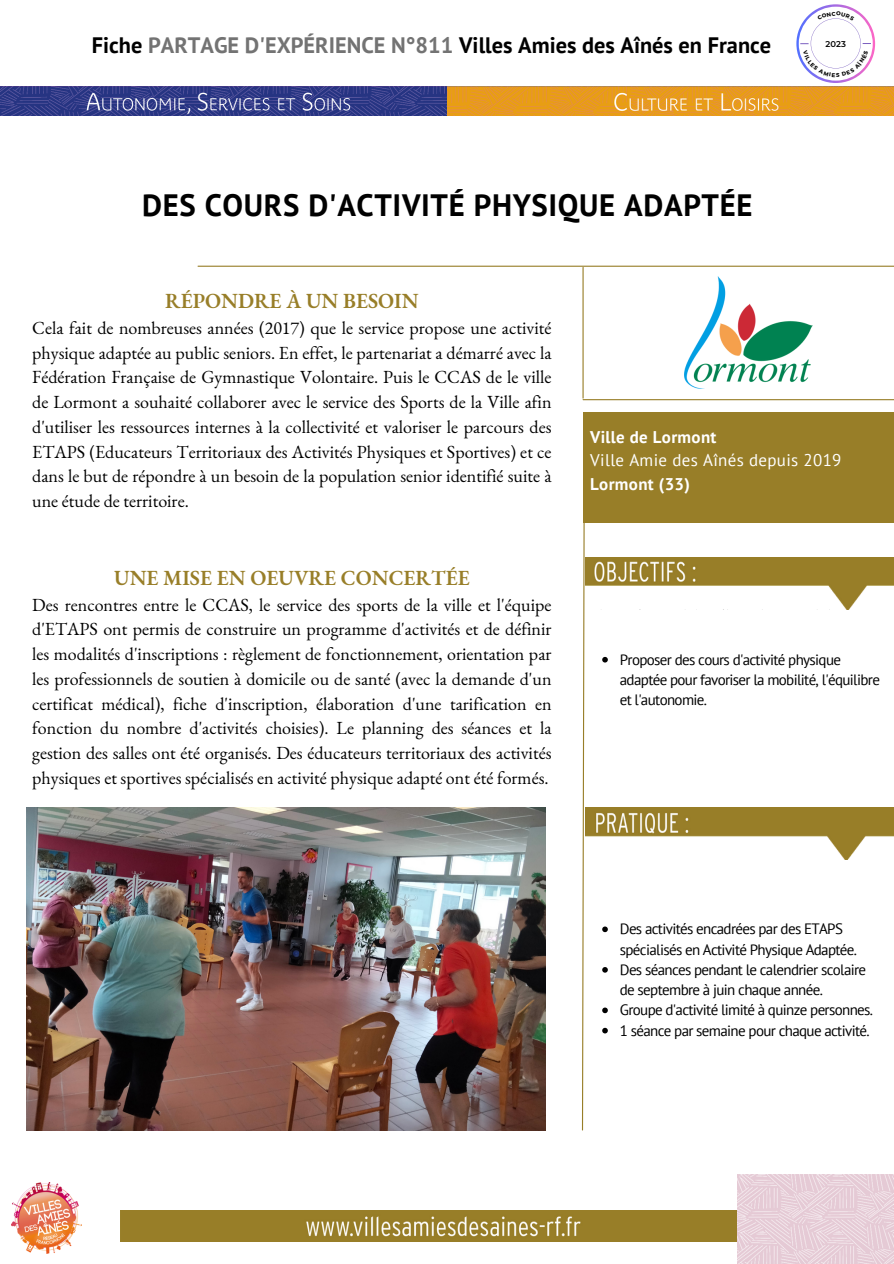
<style>
.page{position:relative;width:894px;height:1264px;background:#fff}
.page>*{position:absolute;margin:0;border:0;box-sizing:border-box;transform-origin:0 0}
.t1{font:700 30.75px "PT Sans";letter-spacing:.02em;color:#000}
.t2{font:700 22.35px "PT Sans";color:#000}
.t3{font:600 21px "EB Garamond";color:#987e28}
.t4{font:18px/24.8px "EB Garamond";color:#000;text-align:justify}
.t5{font:16.95px/23.4px "PT Sans";letter-spacing:.02em;color:#fff}
.t6{font:15px/20.2px "PT Sans";letter-spacing:-.045em;color:#000}
.t7{font:600 8.4px "Montserrat";color:#000}
.s1{color:#737373}
.s2{font-weight:700}
</style>
<div class="page">
<svg style="left:581px;top:523px;width:4px;height:608px"></svg>
<img style="left:120px;top:1210px;width:617px;height:31px">
<img style="left:737px;top:1174px;width:156px;height:89px">
<img style="left:585px;top:807px;width:308px;height:52px">
<img style="left:585px;top:557px;width:308px;height:52px">
<div style="left:583px;top:412px;width:310px;height:111px;background:#987e28"></div>
<hr style="left:198px;top:266px;width:695px;height:1px;background:#987e28">
<hr style="left:582px;top:267px;width:1px;height:131px;background:#987e28">
<hr style="left:583px;top:399px;width:310px;height:1px;background:#987e28">
<img style="left:12px;top:1182px;width:69px;height:71px">
<img style="left:27px;top:807px;width:518px;height:323px">
<img style="left:0;top:86px;width:893px;height:30px">
<img style="left:684px;top:276px;width:128px;height:113px">
<svg style="left:602px;top:657px;width:5px;height:5px"></svg>
<svg style="left:602px;top:926px;width:5px;height:6px"></svg>
<svg style="left:602px;top:967px;width:5px;height:5px"></svg>
<svg style="left:602px;top:1007px;width:5px;height:6px"></svg>
<svg style="left:602px;top:1027px;width:5px;height:6px"></svg>
<svg style="left:796px;top:4px;width:78px;height:79px"></svg>
<p class="t2" style="left:92px;top:31px;width:680px">Fiche <span class="s1">PARTAGE D'EXPÉRIENCE N°811</span> Villes Amies des Aînés en France</p>
<p class="t1" style="left:142px;top:185px;width:611px">DES COURS D'ACTIVITÉ PHYSIQUE ADAPTÉE</p>
<p class="t7" style="left:825px;top:39px;width:22px">2023</p>
<p class="t3" style="left:165px;top:287px;width:255px">RÉPONDRE À UN BESOIN</p>
<p class="t4" style="left:32px;top:315px;width:520px">Cela fait de nombreuses années (2017) que le service propose une activité physique adaptée au public seniors. En effet, le partenariat a démarré avec la Fédération Française de Gymnastique Volontaire. Puis le CCAS de le ville de Lormont a souhaité collaborer avec le service des Sports de la Ville afin d'utiliser les ressources internes à la collectivité et valoriser le parcours des ETAPS (Educateurs Territoriaux des Activités Physiques et Sportives) et ce dans le but de répondre à un besoin de la population senior identifié suite à une étude de territoire.</p>
<p class="t3" style="left:114px;top:563px;width:357px">UNE MISE EN OEUVRE CONCERTÉE</p>
<p class="t4" style="left:32px;top:592px;width:520px">Des rencontres entre le CCAS, le service des sports de la ville et l'équipe d'ETAPS ont permis de construire un programme d'activités et de définir les modalités d'inscriptions : règlement de fonctionnement, orientation par les professionnels de soutien à domicile ou de santé (avec la demande d'un certificat médical), fiche d'inscription, élaboration d'une tarification en fonction du nombre d'activités choisies). Le planning des séances et la gestion des salles ont été organisés. Des éducateurs territoriaux des activités physiques et sportives spécialisés en activité physique adapté ont été formés.</p>
<p class="t5" style="left:590px;top:425px;width:253px"><span class="s2">Ville de Lormont<br></span>Ville Amie des Aînés depuis 2019<br><span class="s2">Lormont (33)</span></p>
<p class="t6" style="left:619px;top:649px;width:261px">Proposer des cours d'activité physique adaptée pour favoriser la mobilité, l'équilibre et l'autonomie.</p>
<p class="t6" style="left:619px;top:918px;width:239px">Des activités encadrées par des ETAPS spécialisés en Activité Physique Adaptée.</p>
<p class="t6" style="left:619px;top:959px;width:248px">Des séances pendant le calendrier scolaire de septembre à juin chaque année.</p>
<p class="t6" style="left:619px;top:999px;width:255px">Groupe d'activité limité à quinze personnes.</p>
<p class="t6" style="left:619px;top:1020px;width:251px">1 séance par semaine pour chaque activité.</p>
</div>
